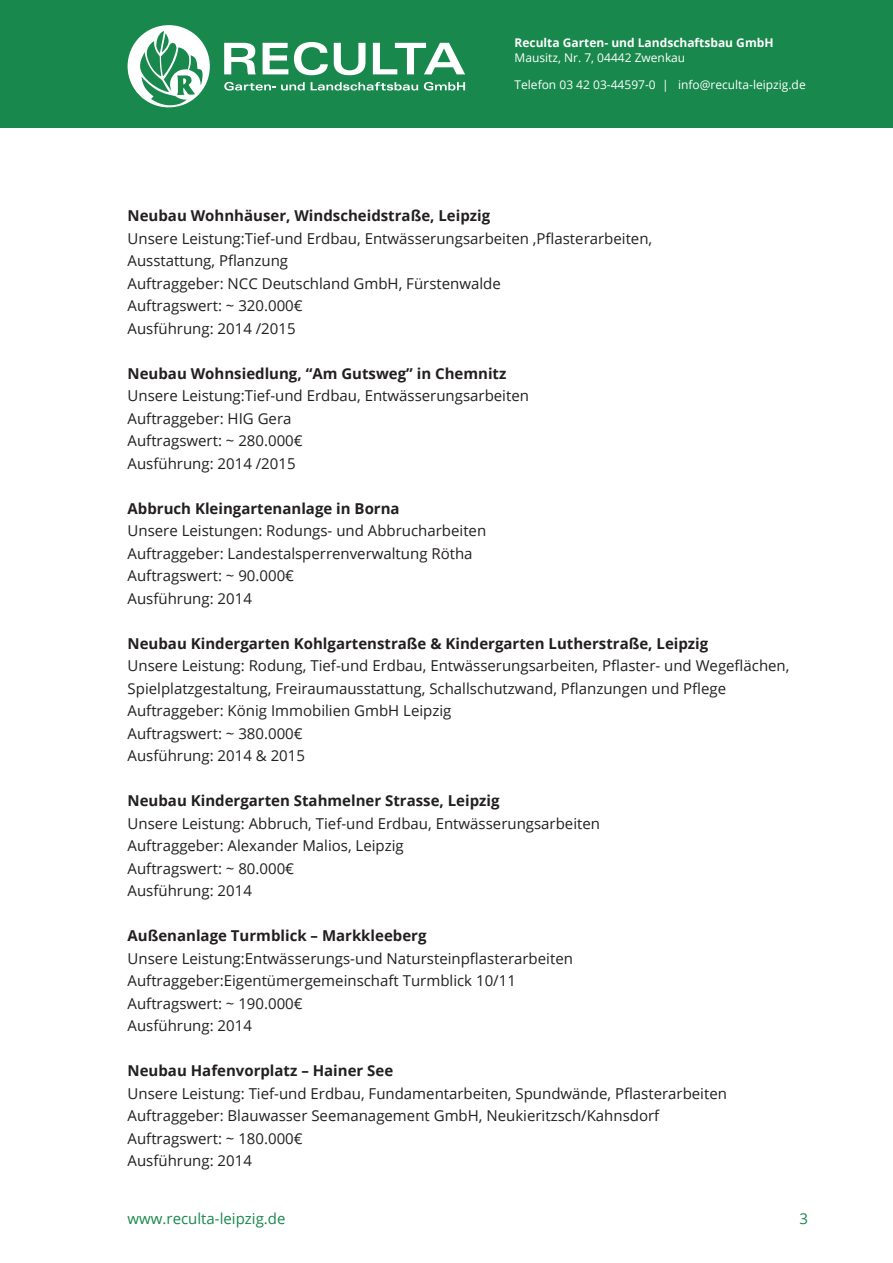
<style>
.page{position:relative;width:893px;height:1263px;background:#fff}
.page>*{position:absolute;margin:0;border:0;box-sizing:border-box;transform-origin:0 0}
.t1{font:15px/22.5px "Open Sans";color:#231f20}
.t2{font:700 15px "Open Sans";color:#231f20}
.t3{font:15px "Open Sans";color:#18884c}
.t4{font:12px "Open Sans";color:#fff}
.t5{font:700 12px "Open Sans";color:#fff}
</style>
<div class="page">
<div style="left:0;top:0;width:893px;height:128px;background:#18884c"></div>
<svg style="left:128px;top:25px;width:82px;height:82px"></svg>
<svg style="left:224px;top:43px;width:32px;height:31px"></svg>
<svg style="left:263px;top:43px;width:25px;height:31px"></svg>
<svg style="left:294px;top:42px;width:34px;height:33px"></svg>
<svg style="left:334px;top:43px;width:31px;height:32px"></svg>
<svg style="left:373px;top:43px;width:92px;height:31px"></svg>
<svg style="left:224px;top:82px;width:51px;height:9px"></svg>
<svg style="left:281px;top:82px;width:24px;height:9px"></svg>
<svg style="left:311px;top:82px;width:107px;height:9px"></svg>
<svg style="left:424px;top:82px;width:41px;height:9px"></svg>
<p class="t5" style="left:514px;top:35px;width:261px">Reculta Garten- und Landschaftsbau GmbH</p>
<p class="t4" style="left:514px;top:50px;width:172px">Mausitz, Nr. 7, 04442 Zwenkau</p>
<p class="t4" style="left:514px;top:77px;width:293px">Telefon 03 42 03-44597-0 | info@reculta-leipzig.de</p>
<p class="t2" style="left:128px;top:205px;width:364px">Neubau Wohnhäuser, Windscheidstraße, Leipzig</p>
<p class="t1" style="left:128px;top:227px;width:526px">Unsere Leistung:Tief-und Erdbau, Entwässerungsarbeiten ,Pflasterarbeiten, Ausstattung, Pflanzung<br>Auftraggeber: NCC Deutschland GmbH, Fürstenwalde<br>Auftragswert: ~ 320.000€<br>Ausführung: 2014 /2015</p>
<p class="t2" style="left:128px;top:363px;width:380px">Neubau Wohnsiedlung, “Am Gutsweg” in Chemnitz</p>
<p class="t1" style="left:128px;top:384px;width:403px">Unsere Leistung:Tief-und Erdbau, Entwässerungsarbeiten Auftraggeber: HIG Gera<br>Auftragswert: ~ 280.000€<br>Ausführung: 2014 /2015</p>
<p class="t2" style="left:128px;top:498px;width:274px">Abbruch Kleingartenanlage in Borna</p>
<p class="t1" style="left:128px;top:519px;width:360px">Unsere Leistungen: Rodungs- und Abbrucharbeiten Auftraggeber: Landestalsperrenverwaltung Rötha Auftragswert: ~ 90.000€<br>Ausführung: 2014</p>
<p class="t2" style="left:128px;top:633px;width:582px">Neubau Kindergarten Kohlgartenstraße &amp; Kindergarten Lutherstraße, Leipzig</p>
<p class="t1" style="left:128px;top:654px;width:663px">Unsere Leistung: Rodung, Tief-und Erdbau, Entwässerungsarbeiten, Pflaster- und Wegeflächen, Spielplatzgestaltung, Freiraumausstattung, Schallschutzwand, Pflanzungen und Pflege Auftraggeber: König Immobilien GmbH Leipzig<br>Auftragswert: ~ 380.000€<br>Ausführung: 2014 &amp; 2015</p>
<p class="t2" style="left:128px;top:790px;width:374px">Neubau Kindergarten Stahmelner Strasse, Leipzig</p>
<p class="t1" style="left:128px;top:812px;width:474px">Unsere Leistung: Abbruch, Tief-und Erdbau, Entwässerungsarbeiten Auftraggeber: Alexander Malios, Leipzig<br>Auftragswert: ~ 80.000€<br>Ausführung: 2014</p>
<p class="t2" style="left:128px;top:925px;width:300px">Außenanlage Turmblick – Markkleeberg</p>
<p class="t1" style="left:128px;top:947px;width:447px">Unsere Leistung:Entwässerungs-und Natursteinpflasterarbeiten Auftraggeber:Eigentümergemeinschaft Turmblick 10/11<br>Auftragswert: ~ 190.000€<br>Ausführung: 2014</p>
<p class="t2" style="left:128px;top:1060px;width:267px">Neubau Hafenvorplatz – Hainer See</p>
<p class="t1" style="left:128px;top:1082px;width:601px">Unsere Leistung: Tief-und Erdbau, Fundamentarbeiten, Spundwände, Pflasterarbeiten Auftraggeber: Blauwasser Seemanagement GmbH, Neukieritzsch/Kahnsdorf Auftragswert: ~ 180.000€<br>Ausführung: 2014</p>
<p class="t3" style="left:128px;top:1208px;width:159px">www.reculta-leipzig.de</p>
<p class="t3" style="left:799px;top:1208px;width:10px">3</p>
</div>
